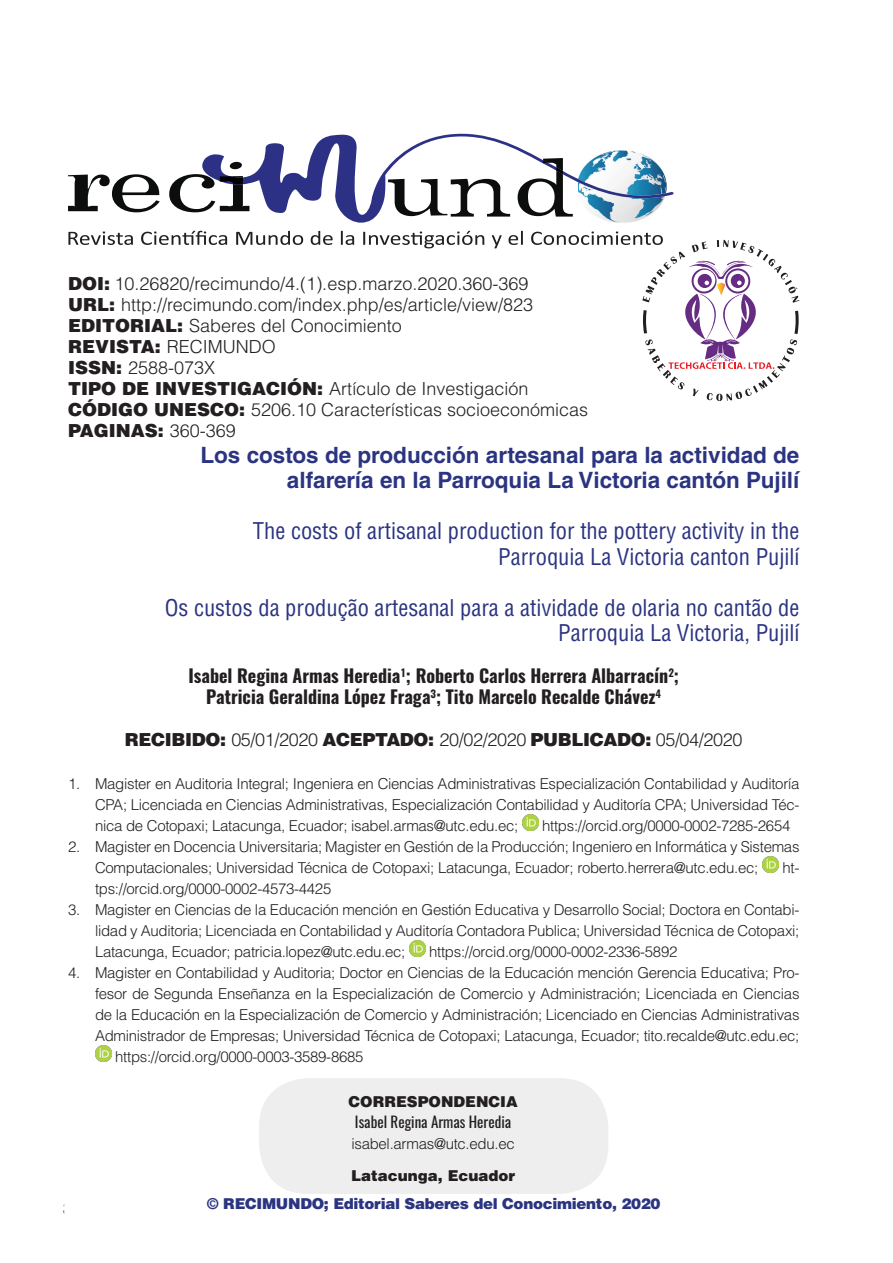
<style>
.page{position:relative;width:893px;height:1263px;background:#fff}
.page>*{position:absolute;margin:0;border:0;box-sizing:border-box;transform-origin:0 0}
.t1{font:condensed 22.5px "Helvetica LT Std";color:#2b3481}
.t2{font:700 22.5px "Helvetica LT Std";color:#2b3481}
.t3{font:21px "Bebas Neue";color:#2b3481}
.t4{font:300 18px "Helvetica LT Std";color:#231f20}
.t5{font:700 18px "Oswald";color:#231f20}
.t6{font:300 18px "Helvetica LT Std";letter-spacing:-.02em;color:#231f20}
.t7{font:900 18px "Helvetica LT Std";color:#231f20}
.t8{font:300 15px/21px "Helvetica LT Std";letter-spacing:-.02em;color:#231f20;text-align:justify}
.t9{font:15px/21px "Oswald";color:#231f20}
.t10{font:900 15px "Helvetica LT Std";letter-spacing:-.02em;color:#2b3481}
.t11{font:900 15px "Helvetica LT Std";color:#231f20}
.s1{font-weight:900}
.s2{font-weight:300}
.s3{font-family:"Helvetica LT Std";font-weight:900}
.s4{font-family:"Helvetica LT Std";font-weight:300}
</style>
<div class="page">
<svg style="left:68px;top:174px;width:92px;height:38px"></svg>
<svg style="left:169px;top:133px;width:505px;height:90px"></svg>
<svg style="left:68px;top:231px;width:65px;height:14px"></svg>
<svg style="left:141px;top:231px;width:86px;height:14px"></svg>
<svg style="left:236px;top:231px;width:67px;height:14px"></svg>
<svg style="left:311px;top:231px;width:22px;height:14px"></svg>
<svg style="left:341px;top:231px;width:13px;height:14px"></svg>
<svg style="left:363px;top:231px;width:121px;height:17px"></svg>
<svg style="left:492px;top:235px;width:10px;height:13px"></svg>
<svg style="left:508px;top:231px;width:15px;height:14px"></svg>
<svg style="left:531px;top:231px;width:268px;height:170px"></svg>
<img style="left:522px;top:815px;width:16px;height:15px">
<img style="left:763px;top:857px;width:15px;height:15px">
<img style="left:409px;top:941px;width:16px;height:15px">
<img style="left:96px;top:1046px;width:15px;height:15px">
<div style="left:259px;top:1078px;width:349px;height:116px;background:#edeeed;border-radius:49px"></div>
<p class="t4" style="left:68px;top:273px;width:462px"><span class="s1">DOI:</span> 10.26820/recimundo/4.(1).esp.marzo.2020.360-369</p>
<p class="t4" style="left:68px;top:294px;width:467px"><span class="s1">URL:</span> http://recimundo.com/index.php/es/article/view/823</p>
<p class="t4" style="left:68px;top:315px;width:335px"><span class="s1">EDITORIAL:</span> Saberes del Conocimiento</p>
<p class="t4" style="left:68px;top:336px;width:209px"><span class="s1">REVISTA:</span> RECIMUNDO</p>
<p class="t4" style="left:68px;top:357px;width:149px"><span class="s1">ISSN:</span> 2588-073X</p>
<p class="t4" style="left:68px;top:378px;width:462px"><span class="s1">TIPO DE INVESTIGACIÓN:</span> Artículo de Investigación</p>
<p class="t4" style="left:68px;top:399px;width:522px"><span class="s1">CÓDIGO UNESCO:</span> 5206.10 Características socioeconómicas</p>
<p class="t7" style="left:68px;top:419px;width:169px">PAGINAS: <span class="s2">360-369</span></p>
<p class="t2" style="left:200px;top:441px;width:600px">Los costos de producción artesanal para la actividad de</p>
<p class="t2" style="left:287px;top:467px;width:514px">alfarería en la Parroquia La Victoria cantón Pujilí</p>
<p class="t1" style="left:253px;top:517px;width:548px">The costs of artisanal production for the pottery activity in the</p>
<p class="t1" style="left:498px;top:543px;width:303px">Parroquia La Victoria canton Pujilí</p>
<p class="t1" style="left:165px;top:594px;width:636px">Os custos da produção artesanal para a atividade de olaria no cantão de</p>
<p class="t1" style="left:558px;top:619px;width:243px">Parroquia La Victoria, Pujilí</p>
<p class="t5" style="left:188px;top:667px;width:492px">Isabel Regina Armas Heredia<sup>1</sup>; Roberto Carlos Herrera Albarracín<sup>2</sup>;</p>
<p class="t5" style="left:206px;top:688px;width:456px">Patricia Geraldina López Fraga<sup>3</sup>; Tito Marcelo Recalde Chávez<sup>4</sup></p>
<p class="t6" style="left:125px;top:729px;width:619px"><span class="s1">RECIBIDO:</span> 05/01/2020 <span class="s1">ACEPTADO:</span> 20/02/2020 <span class="s1">PUBLICADO:</span> 05/04/2020</p>
<p class="t8" style="left:95px;top:772px;width:706px;text-indent:-27px">1. Magister en Auditoria Integral; Ingeniera en Ciencias Administrativas Especialización Contabilidad y Auditoría CPA; Licenciada en Ciencias Administrativas, Especialización Contabilidad y Auditoría CPA; Universidad Téc&shy;nica de Cotopaxi; Latacunga, Ecuador; isabel.armas@utc.edu.ec;</p>
<p class="t8" style="left:542px;top:814px;width:250px">https://orcid.org/0000-0002-7285-2654</p>
<p class="t8" style="left:95px;top:835px;width:706px;text-indent:-27px">2. Magister en Docencia Universitaria; Magister en Gestión de la Producción; Ingeniero en Informática y Sistemas<br>Computacionales; Universidad Técnica de Cotopaxi; Latacunga, Ecuador; roberto.herrera@utc.edu.ec;</p>
<p class="t8" style="left:782px;top:856px;width:18px">ht-</p>
<p class="t8" style="left:95px;top:877px;width:238px">tps://orcid.org/0000-0002-4573-4425</p>
<p class="t8" style="left:95px;top:898px;width:706px;text-indent:-27px">3. Magister en Ciencias de la Educación mención en Gestión Educativa y Desarrollo Social; Doctora en Contabi&shy;lidad y Auditoria; Licenciada en Contabilidad y Auditoría Contadora Publica; Universidad Técnica de Cotopaxi; Latacunga, Ecuador; patricia.lopez@utc.edu.ec;</p>
<p class="t8" style="left:429px;top:940px;width:250px">https://orcid.org/0000-0002-2336-5892</p>
<p class="t8" style="left:68px;top:961px;width:733px">4. Magister en Contabilidad y Auditoria; Doctor en Ciencias de la Educación mención Gerencia Educativa; Pro-</p>
<p class="t8" style="left:95px;top:982px;width:706px">fesor de Segunda Enseñanza en la Especialización de Comercio y Administración; Licenciada en Ciencias</p>
<p class="t8" style="left:95px;top:1003px;width:706px">de la Educación en la Especialización de Comercio y Administración; Licenciado en Ciencias Administrativas</p>
<p class="t8" style="left:95px;top:1024px;width:706px">Administrador de Empresas; Universidad Técnica de Cotopaxi; Latacunga, Ecuador; tito.recalde@utc.edu.ec;</p>
<p class="t8" style="left:115px;top:1045px;width:250px">https://orcid.org/0000-0003-3589-8685</p>
<p class="t9" style="left:348px;top:1089px;width:171px"><span class="s3">CORRESPONDENCIA<br></span>Isabel Regina Armas Heredia <span class="s4">isabel.armas@utc.edu.ec</span></p>
<p class="t11" style="left:351px;top:1166px;width:166px">Latacunga, Ecuador</p>
<p class="t10" style="left:207px;top:1193px;width:455px">© RECIMUNDO; Editorial Saberes del Conocimiento, 2020</p>
<h2 class="t3" style="left:318px;top:1200px;width:232px">RECIMUNDO VOL. 4 Nº 1 (ESP) (2020)</h2>
</div>
